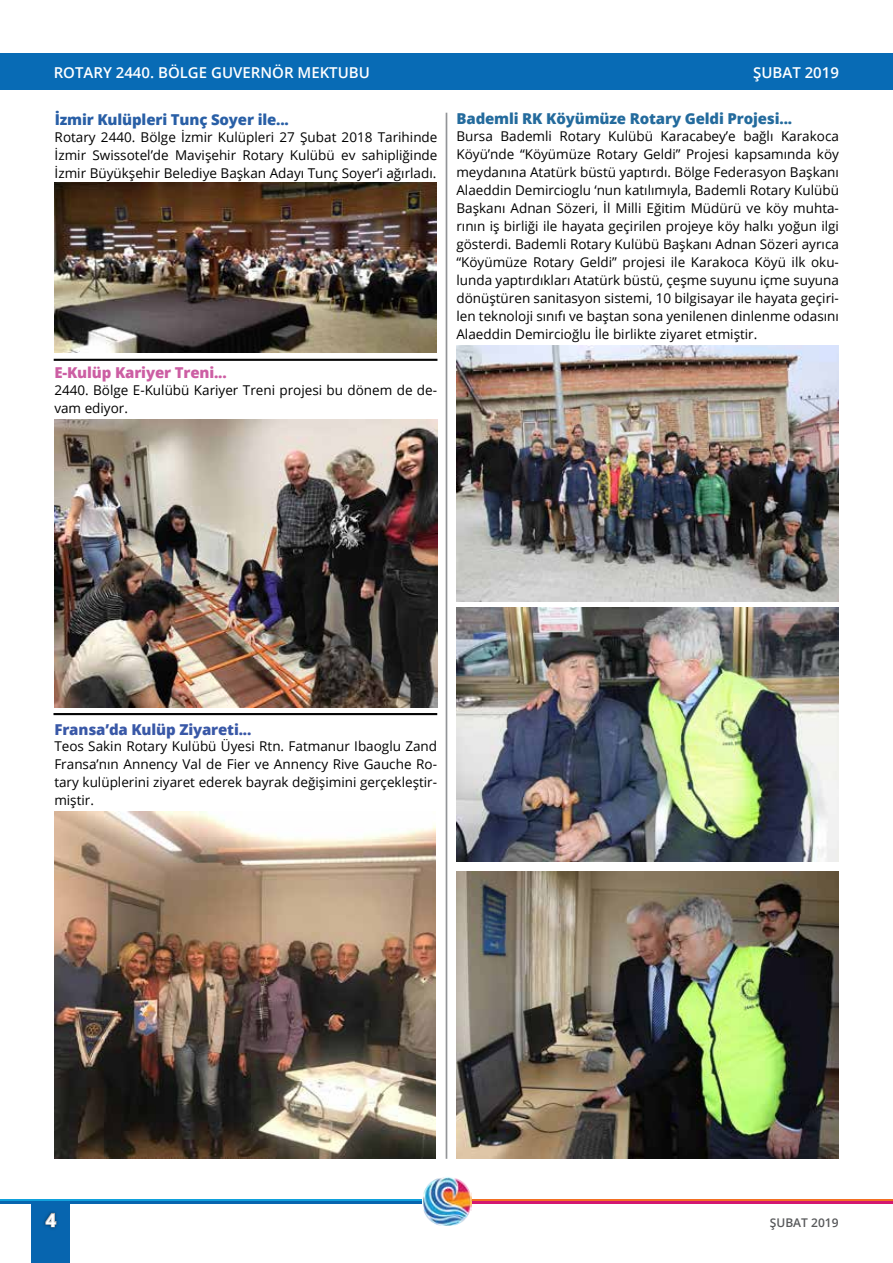
<style>
.page{position:relative;width:893px;height:1263px;background:#fff}
.page>*{position:absolute;margin:0;border:0;box-sizing:border-box;transform-origin:0 0}
.t1{font:700 18px "Open Sans";color:#fff}
.t2{font:600 15px "Open Sans";color:#fff}
.t3{font:800 15px "Open Sans";letter-spacing:-.01em;color:#246b9d}
.t4{font:800 15px "Open Sans";letter-spacing:-.01em;color:#295fa6}
.t5{font:800 15px "Open Sans";letter-spacing:-.01em;color:#3958a7}
.t6{font:800 15px "Open Sans";letter-spacing:-.01em;color:#cc5ea3}
.t7{font:13.5px/18px "Open Sans";color:#000;text-align:justify}
.t8{font:600 12px "Open Sans";color:#58595b}
</style>
<div class="page">
<div style="left:32px;top:1203px;width:38px;height:60px;background:#0765af"></div>
<hr style="left:446px;top:113px;width:1px;height:1046px;background:#939598">
<hr style="left:0;top:1199px;width:422px;height:2px;background:#11a1dc">
<hr style="left:469px;top:1199px;width:424px;height:2px;background:#f37023">
<hr style="left:0;top:1201px;width:422px;height:3px;background:#0765af">
<hr style="left:469px;top:1201px;width:424px;height:3px;background:#d31870">
<div style="left:42px;top:1210px;width:17px;height:20px;background:#000;opacity:.51"></div>
<svg style="left:45px;top:1212px;width:12px;height:16px"></svg>
<div style="left:0;top:53px;width:893px;height:36px;background:#086bb5"></div>
<img style="left:422px;top:1177px;width:50px;height:48px">
<img style="left:54px;top:420px;width:383px;height:287px">
<img style="left:54px;top:183px;width:382px;height:169px">
<img style="left:456px;top:345px;width:383px;height:256px">
<img style="left:54px;top:811px;width:382px;height:348px">
<img style="left:456px;top:608px;width:382px;height:254px">
<img style="left:456px;top:871px;width:383px;height:288px">
<p class="t2" style="left:54px;top:62px;width:318px">ROTARY 2440. BÖLGE GUVERNÖR MEKTUBU</p>
<p class="t2" style="left:753px;top:62px;width:87px">ŞUBAT 2019</p>
<p class="t4" style="left:55px;top:108px;width:236px">İzmir Kulüpleri Tunç Soyer ile...</p>
<p class="t7" style="left:55px;top:128px;width:384px">Rotary 2440. Bölge İzmir Kulüpleri 27 Şubat 2018 Tarihinde İzmir Swissotel’de Mavişehir Rotary Kulübü ev sahipliğinde İzmir Büyükşehir Belediye Başkan Adayı Tunç Soyer’i ağırladı.</p>
<p class="t6" style="left:54px;top:361px;width:174px">E-Kulüp Kariyer Treni...</p>
<p class="t7" style="left:54px;top:381px;width:384px">2440. Bölge E-Kulübü Kariyer Treni projesi bu dönem de de&shy;vam ediyor.</p>
<p class="t3" style="left:456px;top:107px;width:337px">Bademli RK Köyümüze Rotary Geldi Projesi...</p>
<p class="t7" style="left:456px;top:127px;width:384px">Bursa Bademli Rotary Kulübü Karacabey’e bağlı Karakoca Köyü’nde “Köyümüze Rotary Geldi” Projesi kapsamında köy meydanına Atatürk büstü yaptırdı. Bölge Federasyon Başkanı Alaeddin Demircioglu ‘nun katılımıyla, Bademli Rotary Kulübü Başkanı Adnan Sözeri, İl Milli Eğitim Müdürü ve köy muhta&shy;rının iş birliği ile hayata geçirilen projeye köy halkı yoğun ilgi gösterdi. Bademli Rotary Kulübü Başkanı Adnan Sözeri ayrıca “Köyümüze Rotary Geldi” projesi ile Karakoca Köyü ilk oku&shy;lunda yaptırdıkları Atatürk büstü, çeşme suyunu içme suyuna dönüştüren sanitasyon sistemi, 10 bilgisayar ile hayata geçiri&shy;len teknoloji sınıfı ve baştan sona yenilenen dinlenme odasını Alaeddin Demircioğlu İle birlikte ziyaret etmiştir.</p>
<p class="t5" style="left:54px;top:718px;width:199px">Fransa’da Kulüp Ziyareti...</p>
<p class="t7" style="left:54px;top:737px;width:384px">Teos Sakin Rotary Kulübü Üyesi Rtn. Fatmanur Ibaoglu Zand Fransa’nın Annency Val de Fier ve Annency Rive Gauche Ro&shy;tary kulüplerini ziyaret ederek bayrak değişimini gerçekleştir&shy;miştir.</p>
<h1 class="t1" style="left:46px;top:1210px;width:12px">4</h1>
<p class="t8" style="left:770px;top:1214px;width:70px">ŞUBAT 2019</p>
</div>
